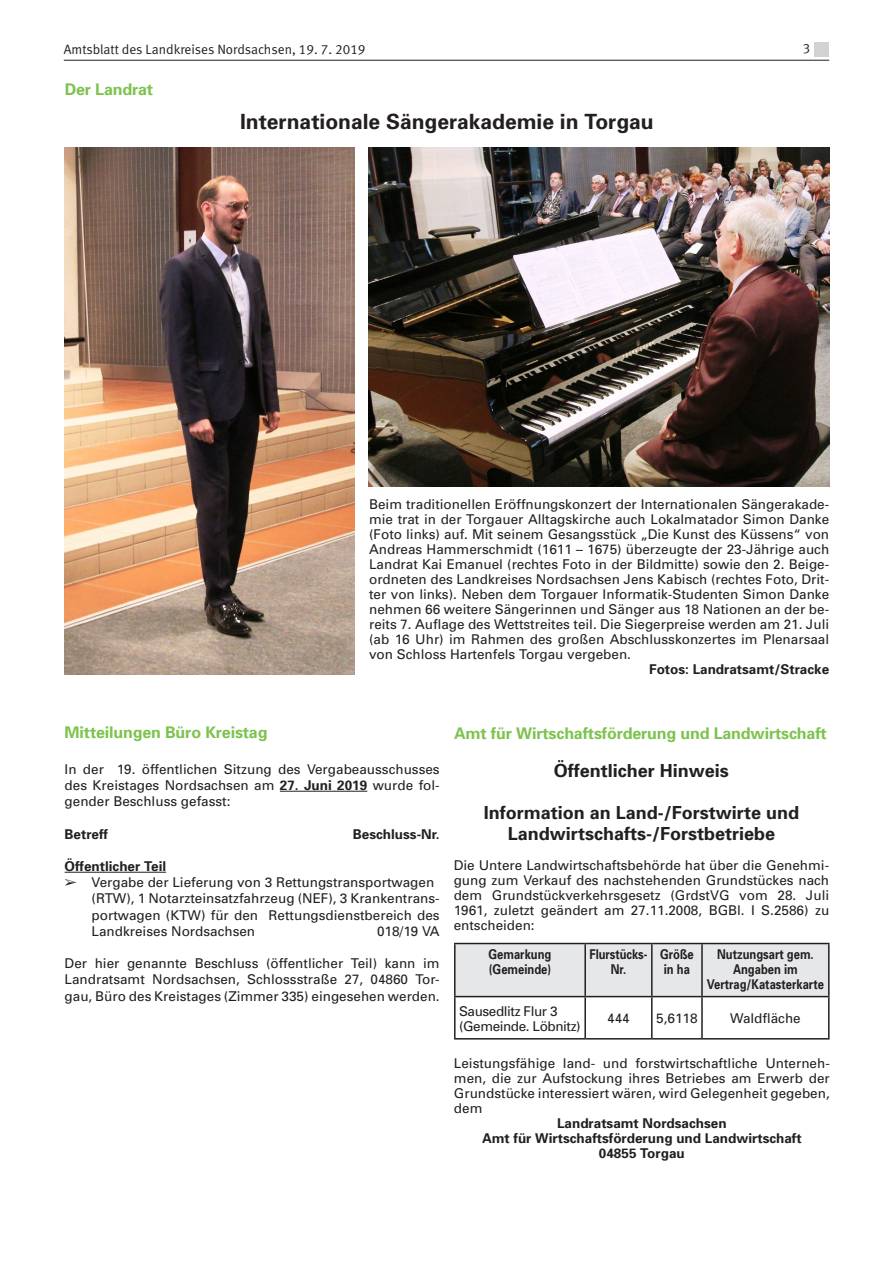
<style>
.page{position:relative;width:893px;height:1263px;background:#fff}
.page>*{position:absolute;margin:0;border:0;box-sizing:border-box;transform-origin:0 0}
.t1{font:700 21px "Univers";color:#231f20}
.t2{font:700 18px/21px "Univers";color:#231f20;text-align:center}
.t3{font:700 16.05px "Univers";letter-spacing:-.01em;color:#7dc34e}
.t4{font:13.5px/15px "Univers";color:#231f20;text-align:justify}
.t5{font:700 13.5px/15px "Univers";color:#231f20;text-align:center}
.t6{font:700 13.5px/15px "Univers";color:#231f20;scale:.83 1}
.t7{font:13.5px "Meta Normal LF";color:#231f20}
.t8{font:13.5px/15px "Univers";letter-spacing:-.03em;color:#231f20}
.s1{font-weight:700}
</style>
<div class="page">
<hr style="left:64px;top:60px;width:765px;height:1px;background:#231f20">
<div style="left:814px;top:43px;width:15px;height:14px;background:#d1d2d4"></div>
<div style="left:456px;top:944px;width:372px;height:52px;background:#e6e7e9"></div>
<hr style="left:454px;top:943px;width:131px;height:1px;background:#231f20">
<hr style="left:454px;top:944px;width:2px;height:52px;background:#231f20">
<hr style="left:585px;top:943px;width:67px;height:1px;background:#231f20">
<hr style="left:584px;top:944px;width:2px;height:52px;background:#231f20">
<hr style="left:652px;top:943px;width:50px;height:1px;background:#231f20">
<hr style="left:651px;top:944px;width:2px;height:52px;background:#231f20">
<hr style="left:702px;top:943px;width:128px;height:1px;background:#231f20">
<hr style="left:701px;top:944px;width:2px;height:52px;background:#231f20">
<hr style="left:828px;top:944px;width:2px;height:52px;background:#231f20">
<hr style="left:454px;top:996px;width:131px;height:1px;background:#231f20">
<hr style="left:454px;top:997px;width:2px;height:41px;background:#231f20">
<hr style="left:585px;top:996px;width:67px;height:1px;background:#231f20">
<hr style="left:584px;top:997px;width:2px;height:41px;background:#231f20">
<hr style="left:652px;top:996px;width:50px;height:1px;background:#231f20">
<hr style="left:651px;top:997px;width:2px;height:41px;background:#231f20">
<hr style="left:702px;top:996px;width:128px;height:1px;background:#231f20">
<hr style="left:701px;top:997px;width:2px;height:41px;background:#231f20">
<hr style="left:828px;top:997px;width:2px;height:41px;background:#231f20">
<hr style="left:454px;top:1038px;width:131px;height:1px;background:#231f20">
<hr style="left:585px;top:1038px;width:67px;height:1px;background:#231f20">
<hr style="left:652px;top:1038px;width:50px;height:1px;background:#231f20">
<hr style="left:702px;top:1038px;width:128px;height:1px;background:#231f20">
<img style="left:64px;top:148px;width:290px;height:526px">
<img style="left:369px;top:148px;width:461px;height:338px">
<hr style="left:280px;top:791px;width:87px;height:1px;background:#231f20">
<hr style="left:65px;top:872px;width:101px;height:1px;background:#231f20">
<p class="t7" style="left:64px;top:41px;width:303px">Amtsblatt des Landkreises Nordsachsen, 19. 7. 2019</p>
<p class="t7" style="left:803px;top:41px;width:9px">3</p>
<p class="t3" style="left:65px;top:79px;width:90px">Der Landrat</p>
<h1 class="t1" style="left:240px;top:108px;width:415px">Internationale Sängerakademie in Torgau</h1>
<p class="t4" style="left:369px;top:497px;width:462px">Beim traditionellen Eröffnungskonzert der Internationalen Sängerakade&shy;mie trat in der Torgauer Alltagskirche auch Lokalmatador Simon Danke (Foto links) auf. Mit seinem Gesangsstück „Die Kunst des Küssens“ von Andreas Hammerschmidt (1611 – 1675) überzeugte der 23-Jährige auch Landrat Kai Emanuel (rechtes Foto in der Bildmitte) sowie den 2. Beige&shy;ordneten des Landkreises Nordsachsen Jens Kabisch (rechtes Foto, Drit&shy;ter von links). Neben dem Torgauer Informatik-Studenten Simon Danke nehmen 66 weitere Sängerinnen und Sänger aus 18 Nationen an der be&shy;reits 7. Auflage des Wettstreites teil. Die Siegerpreise werden am 21. Juli (ab 16 Uhr) im Rahmen des großen Abschlusskonzertes im Plenarsaal von Schloss Hartenfels Torgau vergeben.</p>
<p class="t5" style="left:649px;top:662px;width:182px">Fotos: Landratsamt/Stracke</p>
<p class="t3" style="left:65px;top:722px;width:204px">Mitteilungen Büro Kreistag</p>
<p class="t3" style="left:454px;top:723px;width:374px">Amt für Wirtschaftsförderung und Landwirtschaft</p>
<p class="t4" style="left:65px;top:761px;width:377px;line-height:16.2px">In der 19. öffentlichen Sitzung des Vergabeausschusses des Kreistages Nordsachsen am <span class="s1">27. Juni 2019</span> wurde fol&shy;gender Beschluss gefasst:</p>
<p class="t5" style="left:65px;top:826px;width:45px">Betreff</p>
<p class="t5" style="left:353px;top:826px;width:88px">Beschluss-Nr.</p>
<p class="t5" style="left:65px;top:858px;width:103px">Öffentlicher Teil</p>
<p class="t4" style="left:92px;top:874px;width:350px;line-height:16.2px;text-align:left;text-indent:-27px">➢ Vergabe der Lieferung von 3 Rettungstransportwagen (RTW), 1 Notarzteinsatzfahrzeug (NEF), 3 Krankentrans&shy;portwagen (KTW) für den Rettungsdienstbereich des Landkreises Nordsachsen</p>
<p class="t4" style="left:377px;top:923px;width:64px">018/19 VA</p>
<p class="t4" style="left:65px;top:955px;width:377px;line-height:16.2px">Der hier genannte Beschluss (öffentlicher Teil) kann im Landratsamt Nordsachsen, Schlossstraße 27, 04860 Tor&shy;gau, Büro des Kreistages (Zimmer 335) eingesehen werden.</p>
<h2 class="t2" style="left:554px;top:759px;width:177px">Öffentlicher Hinweis</h2>
<h2 class="t2" style="left:484px;top:801px;width:317px">Information an Land-/Forstwirte und<br>Landwirtschafts-/Forstbetriebe</h2>
<p class="t4" style="left:454px;top:857px;width:377px">Die Untere Landwirtschaftsbehörde hat über die Genehmi&shy;gung zum Verkauf des nachstehenden Grundstückes nach dem Grundstückverkehrsgesetz (GrdstVG vom 28. Juli 1961, zuletzt geändert am 27.11.2008, BGBl. I S.2586) zu entscheiden:</p>
<p class="t6" style="left:489px;top:946px;width:77px">Gemarkung (Gemeinde)</p>
<p class="t6" style="left:589px;top:946px;width:71px;text-align:center">Flurstücks-<br>Nr.</p>
<p class="t6" style="left:660px;top:946px;width:42px">Größe in ha</p>
<p class="t6" style="left:707px;top:946px;width:142px;text-align:center">Nutzungsart gem.<br>Angaben im<br>Vertrag/Katasterkarte</p>
<p class="t8" style="left:459px;top:1003px;width:123px">Sausedlitz Flur 3 (Gemeinde. Löbnitz)</p>
<p class="t4" style="left:607px;top:1011px;width:24px">444</p>
<p class="t4" style="left:656px;top:1011px;width:43px">5,6118</p>
<p class="t4" style="left:730px;top:1011px;width:72px">Waldfläche</p>
<p class="t4" style="left:454px;top:1055px;width:377px">Leistungsfähige land- und forstwirtschaftliche Unterneh&shy;men, die zur Aufstockung ihres Betriebes am Erwerb der Grundstücke interessiert wären, wird Gelegenheit gegeben, dem</p>
<p class="t5" style="left:482px;top:1115px;width:321px">Landratsamt Nordsachsen<br>Amt für Wirtschaftsförderung und Landwirtschaft<br>04855 Torgau</p>
</div>
